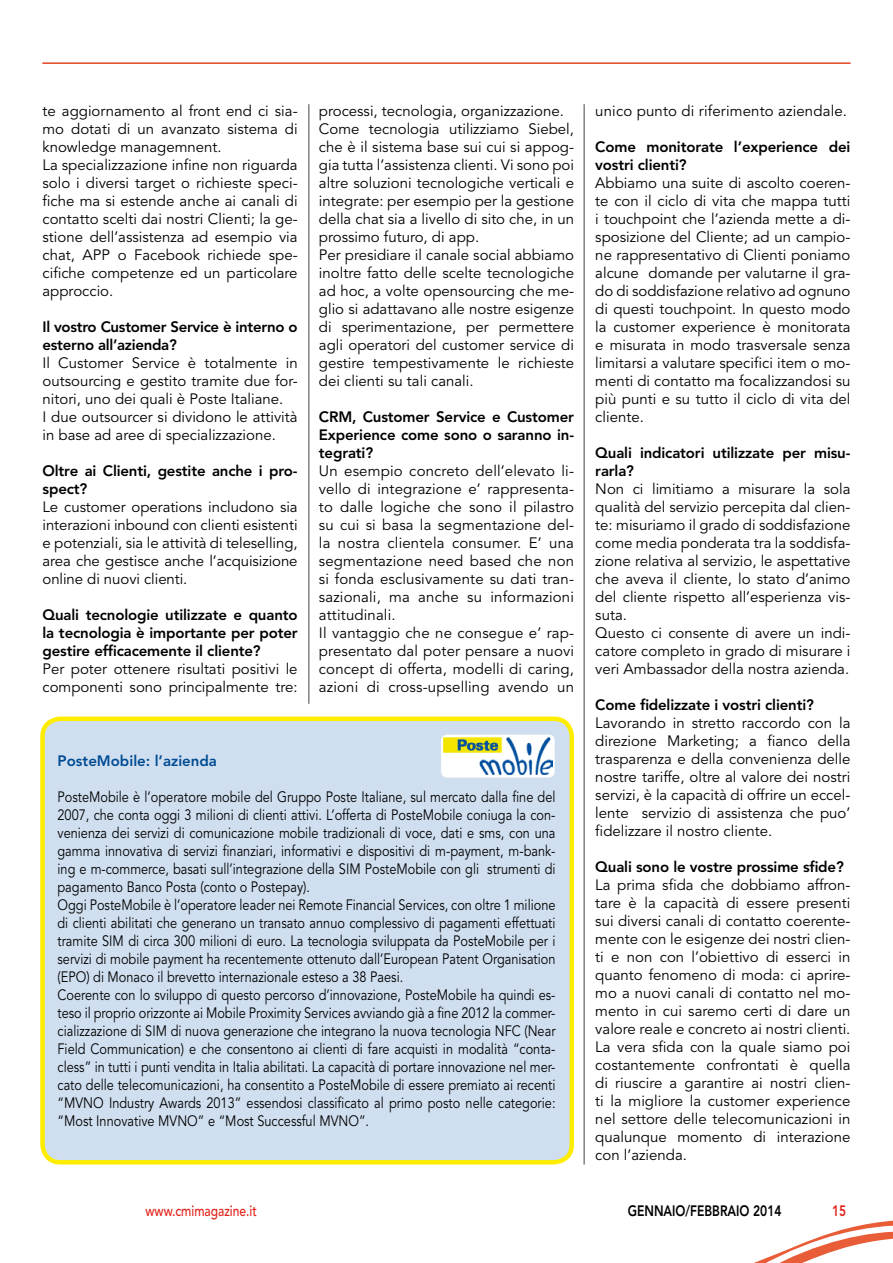
<style>
.page{position:relative;width:893px;height:1263px;background:#fff}
.page>*{position:absolute;margin:0;border:0;box-sizing:border-box;transform-origin:0 0}
.testo_ita{font:15px/18px "Avenir";color:#000;text-align:justify}
.testo_USA{font:15px/18px "Avenir";color:#000;text-align:justify;scale:.85 1}
.domande{font:800 15px/18px "Avenir";letter-spacing:-.01em;color:#000}
.testo_ita-2{font:800 15px "Avenir";color:#004c93}
.domande-2{font:800 15px "Avenir";letter-spacing:-.01em;color:#000;scale:.8 1}
.t1{font:500 15px "Avenir";color:#e32119;scale:.8 1}
.testo_USA-2{font:800 15px "Avenir";color:#e32119;scale:.8 1}
</style>
<div class="page">
<svg style="left:754px;top:1220px;width:139px;height:43px"></svg>
<hr style="left:308px;top:104px;width:1px;height:600px;background:#58585a">
<hr style="left:584px;top:104px;width:1px;height:1060px;background:#58585a">
<hr style="left:43px;top:63px;width:807px;height:1px;background:#e95e27">
<div style="left:43px;top:719px;width:529px;height:443px;background:#d0dff0;border-radius:18px"></div>
<div style="left:40px;top:716px;width:534px;height:448px;border:4px solid #ffed00;border-radius:18px"></div>
<div style="left:441px;top:735px;width:114px;height:42px;background:#fff;border-radius:6px"></div>
<img style="left:443px;top:737px;width:109px;height:37px">
<p class="testo_ita" style="left:43px;top:102px;width:257px">te aggiornamento al front end ci sia&shy;mo dotati di un avanzato sistema di knowledge managemnent.</p>
<p class="testo_ita" style="left:43px;top:156px;width:257px">La specializzazione infine non riguarda solo i diversi target o richieste speci&shy;fiche ma si estende anche ai canali di contatto scelti dai nostri Clienti; la ge&shy;stione dell’assistenza ad esempio via chat, APP o Facebook richiede spe&shy;cifiche competenze ed un particolare approccio.</p>
<p class="domande" style="left:43px;top:317px;width:257px">Il vostro Customer Service è interno o esterno all’azienda?</p>
<p class="testo_ita" style="left:43px;top:354px;width:257px">Il Customer Service è totalmente in outsourcing e gestito tramite due for&shy;nitori, uno dei quali è Poste Italiane.</p>
<p class="testo_ita" style="left:43px;top:408px;width:257px">I due outsourcer si dividono le attività in base ad aree di specializzazione.</p>
<p class="domande" style="left:43px;top:461px;width:257px">Oltre ai Clienti, gestite anche i pro&shy;spect?</p>
<p class="testo_ita" style="left:43px;top:498px;width:257px">Le customer operations includono sia interazioni inbound con clienti esistenti e potenziali, sia le attività di teleselling, area che gestisce anche l’acquisizione online di nuovi clienti.</p>
<p class="domande" style="left:43px;top:605px;width:257px;text-align:justify">Quali tecnologie utilizzate e quanto la tecnologia è importante per poter gestire efficacemente il cliente?</p>
<p class="testo_ita" style="left:43px;top:660px;width:257px">Per poter ottenere risultati positivi le componenti sono principalmente tre:</p>
<p class="testo_ita" style="left:319px;top:102px;width:247px">processi, tecnologia, organizzazione.</p>
<p class="testo_ita" style="left:319px;top:120px;width:257px">Come tecnologia utilizziamo Siebel, che è il sistema base sui cui si appog&shy;gia tutta l’assistenza clienti. Vi sono poi altre soluzioni tecnologiche verticali e integrate: per esempio per la gestione della chat sia a livello di sito che, in un prossimo futuro, di app.</p>
<p class="testo_ita" style="left:319px;top:246px;width:257px">Per presidiare il canale social abbiamo inoltre fatto delle scelte tecnologiche ad hoc, a volte opensourcing che me&shy;glio si adattavano alle nostre esigenze di sperimentazione, per permettere agli operatori del customer service di gestire tempestivamente le richieste dei clienti su tali canali.</p>
<p class="domande" style="left:319px;top:407px;width:257px;text-align:justify">CRM, Customer Service e Customer Experience come sono o saranno in&shy;tegrati?</p>
<p class="testo_ita" style="left:319px;top:462px;width:257px">Un esempio concreto dell’elevato li&shy;vello di integrazione e’ rappresenta&shy;to dalle logiche che sono il pilastro su cui si basa la segmentazione del&shy;la nostra clientela consumer. E’ una segmentazione need based che non si fonda esclusivamente su dati tran&shy;sazionali, ma anche su informazioni attitudinali.</p>
<p class="testo_ita" style="left:319px;top:624px;width:257px">Il vantaggio che ne consegue e’ rap&shy;presentato dal poter pensare a nuovi concept di offerta, modelli di caring, azioni di cross-upselling avendo un</p>
<p class="testo_ita-2" style="left:58px;top:752px;width:161px">PosteMobile: l’azienda</p>
<p class="testo_USA" style="left:58px;top:788px;width:587px">PosteMobile è l’operatore mobile del Gruppo Poste Italiane, sul mercato dalla fine del 2007, che conta oggi 3 milioni di clienti attivi. L’offerta di PosteMobile coniuga la con&shy;venienza dei servizi di comunicazione mobile tradizionali di voce, dati e sms, con una gamma innovativa di servizi finanziari, informativi e dispositivi di m-payment, m-bank&shy;ing e m-commerce, basati sull’integrazione della SIM PosteMobile con gli strumenti di pagamento Banco Posta (conto o Postepay).</p>
<p class="testo_USA" style="left:58px;top:896px;width:587px">Oggi PosteMobile è l’operatore leader nei Remote Financial Services, con oltre 1 milione di clienti abilitati che generano un transato annuo complessivo di pagamenti effettuati tramite SIM di circa 300 milioni di euro. La tecnologia sviluppata da PosteMobile per i servizi di mobile payment ha recentemente ottenuto dall’European Patent Organisation (EPO) di Monaco il brevetto internazionale esteso a 38 Paesi.</p>
<p class="testo_USA" style="left:58px;top:986px;width:587px">Coerente con lo sviluppo di questo percorso d’innovazione, PosteMobile ha quindi es&shy;teso il proprio orizzonte ai Mobile Proximity Services avviando già a fine 2012 la commer&shy;cializzazione di SIM di nuova generazione che integrano la nuova tecnologia NFC (Near Field Communication) e che consentono ai clienti di fare acquisti in modalità “conta&shy;cless” in tutti i punti vendita in Italia abilitati. La capacità di portare innovazione nel mer&shy;cato delle telecomunicazioni, ha consentito a PosteMobile di essere premiato ai recenti “MVNO Industry Awards 2013” essendosi classificato al primo posto nelle categorie: “Most Innovative MVNO” e “Most Successful MVNO”.</p>
<p class="testo_ita" style="left:595px;top:102px;width:253px">unico punto di riferimento aziendale.</p>
<p class="domande" style="left:595px;top:137px;width:257px">Come monitorate l’experience dei vostri clienti?</p>
<p class="testo_ita" style="left:595px;top:174px;width:257px">Abbiamo una suite di ascolto coeren&shy;te con il ciclo di vita che mappa tutti i touchpoint che l’azienda mette a di&shy;sposizione del Cliente; ad un campio&shy;ne rappresentativo di Clienti poniamo alcune domande per valutarne il gra&shy;do di soddisfazione relativo ad ognuno di questi touchpoint. In questo modo la customer experience è monitorata e misurata in modo trasversale senza limitarsi a valutare specifici item o mo&shy;menti di contatto ma focalizzandosi su più punti e su tutto il ciclo di vita del cliente.</p>
<p class="domande" style="left:595px;top:443px;width:257px">Quali indicatori utilizzate per misu&shy;rarla?</p>
<p class="testo_ita" style="left:595px;top:480px;width:257px">Non ci limitiamo a misurare la sola qualità del servizio percepita dal clien&shy;te: misuriamo il grado di soddisfazione come media ponderata tra la soddisfa&shy;zione relativa al servizio, le aspettative che aveva il cliente, lo stato d’animo del cliente rispetto all’esperienza vis&shy;suta.</p>
<p class="testo_ita" style="left:595px;top:624px;width:257px">Questo ci consente di avere un indi&shy;catore completo in grado di misurare i veri Ambassador della nostra azienda.</p>
<p class="domande" style="left:595px;top:695px;width:220px">Come fidelizzate i vostri clienti?</p>
<p class="testo_ita" style="left:595px;top:714px;width:257px">Lavorando in stretto raccordo con la direzione Marketing; a fianco della trasparenza e della convenienza delle nostre tariffe, oltre al valore dei nostri servizi, è la capacità di offrire un eccel&shy;lente servizio di assistenza che puo’ fidelizzare il nostro cliente.</p>
<p class="domande" style="left:595px;top:857px;width:250px">Quali sono le vostre prossime sfide?</p>
<p class="testo_ita" style="left:595px;top:876px;width:257px">La prima sfida che dobbiamo affron&shy;tare è la capacità di essere presenti sui diversi canali di contatto coerente&shy;mente con le esigenze dei nostri clien&shy;ti e non con l’obiettivo di esserci in quanto fenomeno di moda: ci aprire&shy;mo a nuovi canali di contatto nel mo&shy;mento in cui saremo certi di dare un valore reale e concreto ai nostri clienti.</p>
<p class="testo_ita" style="left:595px;top:1038px;width:257px">La vera sfida con la quale siamo poi costantemente confrontati è quella di riuscire a garantire ai nostri clien&shy;ti la migliore la customer experience nel settore delle telecomunicazioni in qualunque momento di interazione con l’azienda.</p>
<p class="t1" style="left:145px;top:1202px;width:141px">www.cmimagazine.it</p>
<p class="domande-2" style="left:628px;top:1202px;width:194px">GENNAIO/FEBBRAIO 2014</p>
<p class="testo_USA-2" style="left:832px;top:1202px;width:19px">15</p>
</div>
